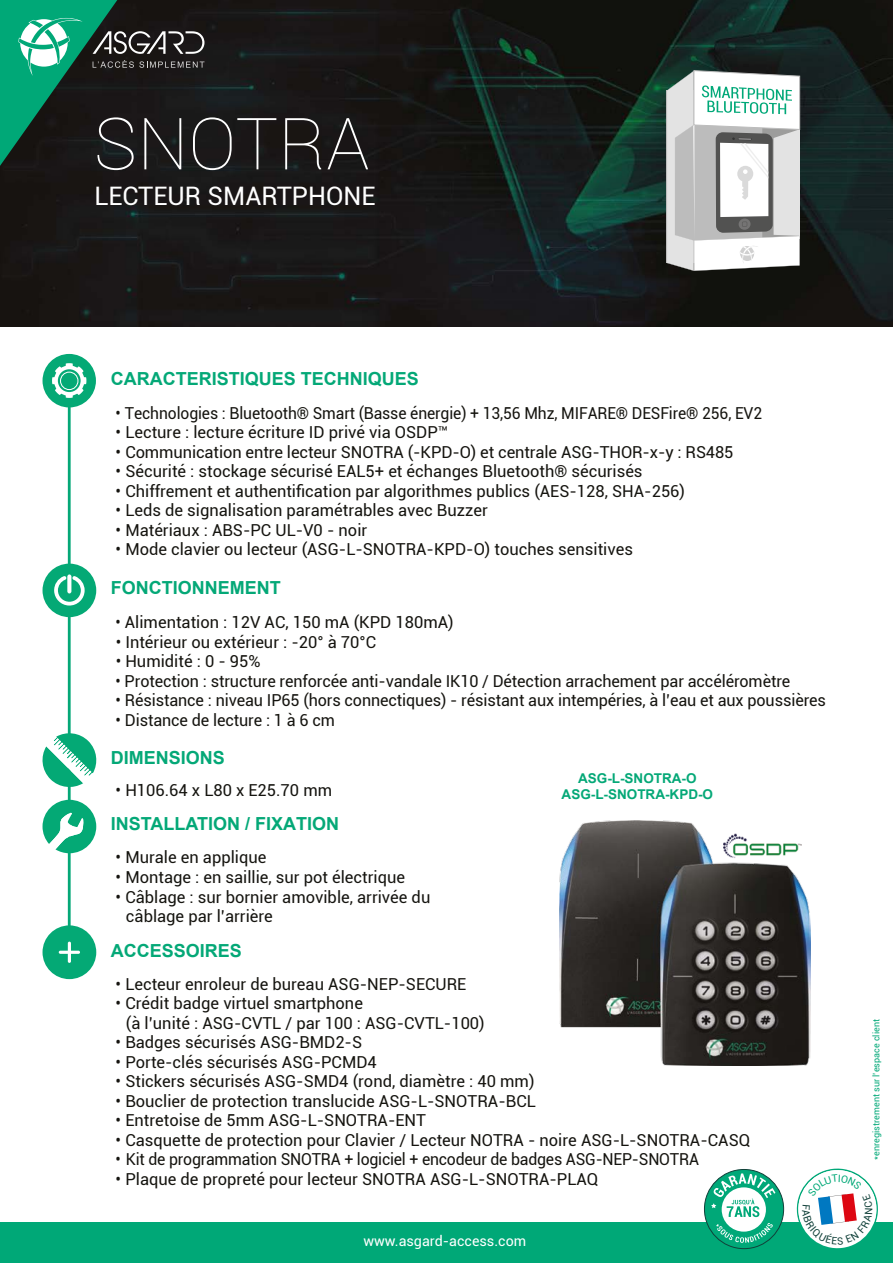
<style>
.page{position:relative;width:893px;height:1263px;background:#fff}
.page>*{position:absolute;margin:0;border:0;box-sizing:border-box;transform-origin:0 0}
.t1{font:100 72px "Roboto";color:#fff}
.t2{font:25.5px "Roboto";color:#fff}
.t3{font:700 18px "Arial";color:#04a877}
.t4{font:16.5px/19.5px "Roboto";color:#15140f}
.t5{font:16.5px "Roboto";color:#15140f;scale:.95 1}
.t6{font:16.5px "Roboto";color:#15140f;scale:.96 1}
.t7{font:14.25px "Roboto";color:#fff}
.t8{font:700 13.5px/16.2px "Arial";color:#04a877;text-align:center}
.t9{font:9px "Roboto";color:#00a877}
</style>
<div class="page">
<img style="left:0;top:0;width:893px;height:326px">
<div style="left:0;top:1223px;width:893px;height:40px;background:#00a877"></div>
<hr style="left:68px;top:402px;width:3px;height:571px;background:#04a877">
<div style="left:43px;top:354px;width:53px;height:53px;background:#04a975;border-radius:50%"></div>
<svg style="left:52px;top:363px;width:34px;height:35px"></svg>
<svg style="left:42px;top:731px;width:55px;height:58px"></svg>
<div style="left:43px;top:925px;width:53px;height:54px;background:#04a975;border-radius:50%"></div>
<svg style="left:59px;top:942px;width:21px;height:21px"></svg>
<div style="left:43px;top:564px;width:53px;height:53px;background:#04a975;border-radius:50%"></div>
<svg style="left:54px;top:576px;width:31px;height:30px"></svg>
<svg style="left:43px;top:800px;width:53px;height:53px"></svg>
<svg style="left:0;top:0;width:204px;height:184px;background:#204539"></svg>
<svg style="left:667px;top:70px;width:133px;height:201px"></svg>
<img style="left:559px;top:821px;width:251px;height:245px">
<img style="left:724px;top:834px;width:77px;height:24px">
<svg style="left:704px;top:1169px;width:80px;height:80px"></svg>
<div style="left:704px;top:1169px;width:80px;height:80px;border:1px solid #11413a;border-radius:50%"></div>
<svg style="left:716px;top:1223px;width:57px;height:20px"></svg>
<div style="left:722px;top:1187px;width:44px;height:44px;background:#fff;border-radius:50%"></div>
<svg style="left:711px;top:1173px;width:64px;height:44px"></svg>
<svg style="left:794px;top:1168px;width:86px;height:81px"></svg>
<h1 class="t1" style="left:94px;top:94px;width:276px">SNOTRA</h1>
<h2 class="t2" style="left:94px;top:178px;width:283px">LECTEUR SMARTPHONE</h2>
<p class="t3" style="left:111px;top:366px;width:310px">CARACTERISTIQUES TECHNIQUES</p>
<p class="t5" style="left:116px;top:401px;width:682px">• Technologies : Bluetooth® Smart (Basse énergie) + 13,56 Mhz, MIFARE® DESFire® 256, EV2</p>
<p class="t4" style="left:116px;top:422px;width:334px">• Lecture : lecture écriture ID privé via OSDP™</p>
<p class="t4" style="left:116px;top:441px;width:619px">• Communication entre lecteur SNOTRA (-KPD-O) et centrale ASG-THOR-x-y : RS485</p>
<p class="t4" style="left:116px;top:461px;width:528px">• Sécurité : stockage sécurisé EAL5+ et échanges Bluetooth® sécurisés</p>
<p class="t4" style="left:116px;top:481px;width:571px">• Chiffrement et authentification par algorithmes publics (AES-128, SHA-256)</p>
<p class="t4" style="left:116px;top:500px;width:374px">• Leds de signalisation paramétrables avec Buzzer</p>
<p class="t4" style="left:116px;top:520px;width:253px">• Matériaux : ABS-PC UL-V0 - noir</p>
<p class="t4" style="left:116px;top:539px;width:519px">• Mode clavier ou lecteur (ASG-L-SNOTRA-KPD-O) touches sensitives</p>
<p class="t3" style="left:111px;top:576px;width:171px">FONCTIONNEMENT</p>
<p class="t5" style="left:116px;top:611px;width:357px">• Alimentation : 12V AC, 150 mA (KPD 180mA)</p>
<p class="t4" style="left:116px;top:631px;width:262px">• Intérieur ou extérieur : -20° à 70°C</p>
<p class="t4" style="left:116px;top:651px;width:146px">• Humidité : 0 - 95%</p>
<p class="t5" style="left:116px;top:669px;width:712px">• Protection : structure renforcée anti-vandale IK10 / Détection arrachement par accéléromètre</p>
<p class="t4" style="left:116px;top:690px;width:712px">• Résistance : niveau IP65 (hors connectiques) - résistant aux intempéries, à l’eau et aux poussières</p>
<p class="t4" style="left:116px;top:709px;width:221px">• Distance de lecture : 1 à 6 cm</p>
<p class="t3" style="left:111px;top:745px;width:116px">DIMENSIONS</p>
<p class="t4" style="left:116px;top:780px;width:218px">• H106.64 x L80 x E25.70 mm</p>
<p class="t3" style="left:111px;top:812px;width:230px">INSTALLATION / FIXATION</p>
<p class="t4" style="left:116px;top:847px;width:152px">• Murale en applique</p>
<p class="t4" style="left:116px;top:867px;width:291px">• Montage : en saillie, sur pot électrique</p>
<p class="t4" style="left:126px;top:886px;width:306px;text-indent:-10px">• Câblage : sur bornier amovible, arrivée du câblage par l’arrière</p>
<p class="t3" style="left:111px;top:939px;width:133px">ACCESSOIRES</p>
<p class="t8" style="left:562px;top:771px;width:153px">ASG-L-SNOTRA-O<br>ASG-L-SNOTRA-KPD-O</p>
<p class="t4" style="left:116px;top:973px;width:352px">• Lecteur enroleur de bureau ASG-NEP-SECURE</p>
<p class="t4" style="left:126px;top:993px;width:360px;text-indent:-10px">• Crédit badge virtuel smartphone<br>(à l’unité : ASG-CVTL / par 100 : ASG-CVTL-100)</p>
<p class="t4" style="left:116px;top:1032px;width:248px">• Badges sécurisés ASG-BMD2-S</p>
<p class="t4" style="left:116px;top:1051px;width:263px">• Porte-clés sécurisés ASG-PCMD4</p>
<p class="t4" style="left:116px;top:1071px;width:420px">• Stickers sécurisés ASG-SMD4 (rond, diamètre : 40 mm)</p>
<p class="t4" style="left:116px;top:1090px;width:422px">• Bouclier de protection translucide ASG-L-SNOTRA-BCL</p>
<p class="t4" style="left:116px;top:1110px;width:312px">• Entretoise de 5mm ASG-L-SNOTRA-ENT</p>
<p class="t4" style="left:116px;top:1129px;width:636px">• Casquette de protection pour Clavier / Lecteur NOTRA - noire ASG-L-SNOTRA-CASQ</p>
<p class="t6" style="left:116px;top:1148px;width:609px">• Kit de programmation SNOTRA + logiciel + encodeur de badges ASG-NEP-SNOTRA</p>
<p class="t4" style="left:116px;top:1168px;width:484px">• Plaque de propreté pour lecteur SNOTRA ASG-L-SNOTRA-PLAQ</p>
<p class="t7" style="left:363px;top:1231px;width:164px">www.asgard-access.com</p>
<p class="t9" style="left:870px;top:1159px;width:142px;rotate:-90deg">*enregistrement sur l’espace client</p>
</div>
